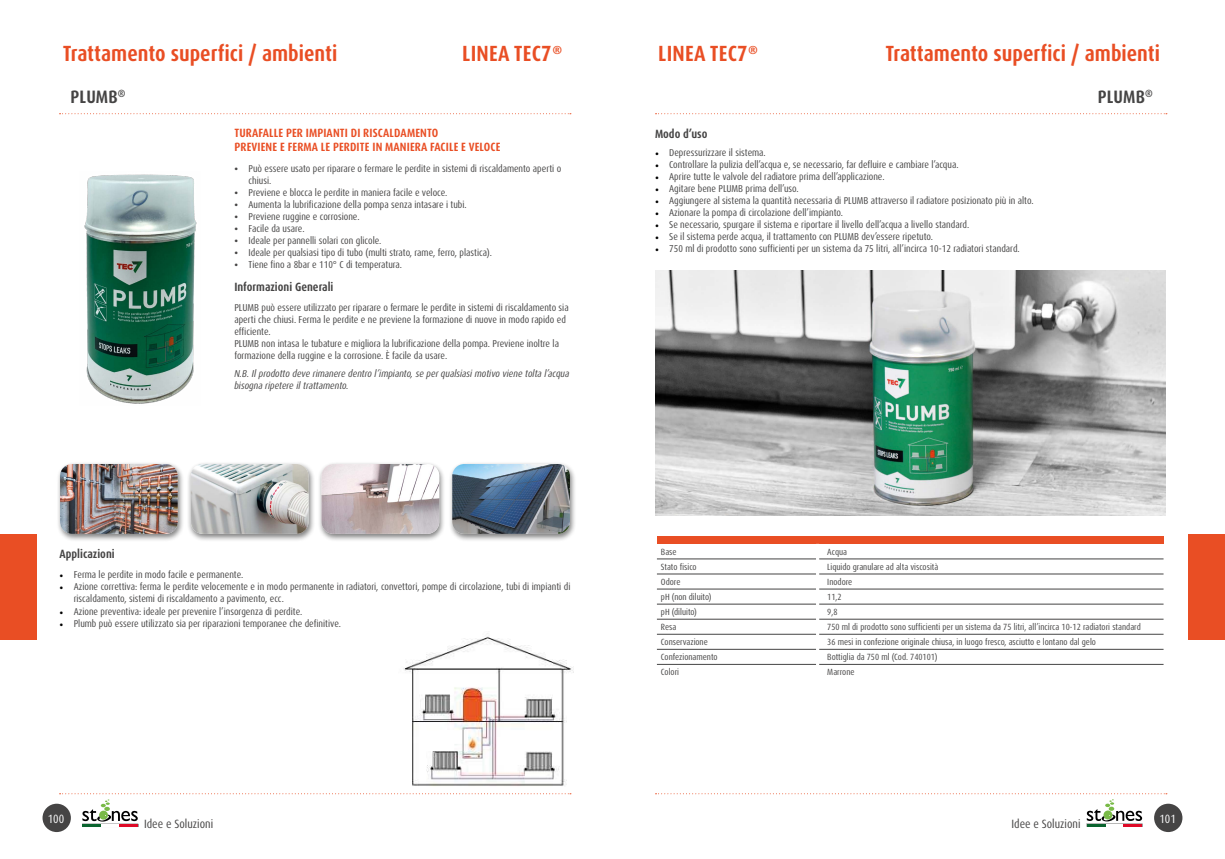
<style>
.page{position:relative;width:1225px;height:859px;background:#fff}
.page>*{position:absolute;margin:0;border:0;box-sizing:border-box;transform-origin:0 0}
.t1{font:700 condensed 22px "Dax Pro";color:#e94e24}
.t2{font:700 condensed 18px "Dax Pro";letter-spacing:.005em;color:#454444}
.t3{font:700 condensed 12px/14.4px "Dax Pro";letter-spacing:.01em;color:#e94e24}
.t4{font:700 condensed 12px "Dax Pro";color:#454444}
.t5{font:condensed 12px "Dax Pro";color:#454444}
.t6{font:condensed 12px "Dax Pro";color:#fff}
.t7{font:condensed 10px/12px "Dax Pro";color:#454444}
.t8{font:italic condensed 10px/12px "Dax Pro";color:#454444}
.t9{font:condensed 9px "Dax Pro";color:#454444}
.s1{font-family:"Calibri";font-weight:400;font-stretch:normal}
.s2{font-weight:700}
.s3{font-family:"Minion Pro";font-stretch:normal;color:#000}
</style>
<div class="page">
<svg style="left:60px;top:113px;width:511px;height:1px"></svg>
<svg style="left:655px;top:113px;width:512px;height:1px"></svg>
<div style="left:43px;top:804px;width:28px;height:28px;background:#454444;border-radius:50%"></div>
<hr style="left:83px;top:824px;width:55px;height:3px;background:#9d9d9c">
<svg style="left:60px;top:793px;width:511px;height:33px"></svg>
<div style="left:1154px;top:804px;width:28px;height:28px;background:#454444;border-radius:50%"></div>
<hr style="left:1087px;top:824px;width:55px;height:3px;background:#9d9d9c">
<svg style="left:655px;top:793px;width:512px;height:33px"></svg>
<div style="left:0;top:535px;width:37px;height:105px;background:#e94e24"></div>
<div style="left:1188px;top:535px;width:37px;height:105px;background:#e94e24"></div>
<div style="left:56px;top:461px;width:129px;height:81px;background:#000;opacity:.5"></div>
<img style="left:60px;top:464px;width:118px;height:70px">
<div style="left:187px;top:461px;width:128px;height:81px;background:#000;opacity:.5"></div>
<img style="left:191px;top:464px;width:117px;height:70px">
<div style="left:317px;top:461px;width:129px;height:81px;background:#000;opacity:.5"></div>
<img style="left:321px;top:464px;width:118px;height:70px">
<div style="left:448px;top:461px;width:129px;height:81px;background:#000;opacity:.5"></div>
<img style="left:452px;top:464px;width:118px;height:70px">
<img style="left:84px;top:174px;width:113px;height:230px">
<img style="left:655px;top:271px;width:510px;height:245px">
<div style="left:657px;top:537px;width:506px;height:7px;background:#e94e24"></div>
<hr style="left:657px;top:559px;width:159px;height:1px;background:#454444">
<hr style="left:819px;top:559px;width:344px;height:1px;background:#454444">
<hr style="left:657px;top:574px;width:159px;height:1px;background:#454444">
<hr style="left:819px;top:574px;width:344px;height:1px;background:#454444">
<hr style="left:657px;top:589px;width:159px;height:1px;background:#454444">
<hr style="left:819px;top:589px;width:344px;height:1px;background:#454444">
<hr style="left:657px;top:604px;width:159px;height:1px;background:#454444">
<hr style="left:819px;top:604px;width:344px;height:1px;background:#454444">
<hr style="left:657px;top:619px;width:159px;height:1px;background:#454444">
<hr style="left:819px;top:619px;width:344px;height:1px;background:#454444">
<hr style="left:657px;top:634px;width:159px;height:1px;background:#454444">
<hr style="left:819px;top:634px;width:344px;height:1px;background:#454444">
<hr style="left:657px;top:649px;width:159px;height:1px;background:#454444">
<hr style="left:819px;top:649px;width:344px;height:1px;background:#454444">
<hr style="left:657px;top:664px;width:159px;height:1px;background:#454444">
<hr style="left:819px;top:664px;width:344px;height:1px;background:#454444">
<img style="left:403px;top:633px;width:170px;height:153px">
<h1 class="t1" style="left:63px;top:39px;width:276px">Trattamento superfici / ambienti</h1>
<h1 class="t1" style="left:462px;top:39px;width:102px">LINEA TEC7<span class="s1">®</span></h1>
<h1 class="t1" style="left:658px;top:39px;width:102px">LINEA TEC7<span class="s1">®</span></h1>
<h1 class="t1" style="left:885px;top:39px;width:276px">Trattamento superfici / ambienti</h1>
<h2 class="t2" style="left:71px;top:86px;width:56px">PLUMB<sup>®</sup></h2>
<h2 class="t2" style="left:1098px;top:86px;width:56px">PLUMB<sup>®</sup></h2>
<p class="t3" style="left:234px;top:126px;width:268px">TURAFALLE PER IMPIANTI DI RISCALDAMENTO<br>PREVIENE E FERMA LE PERDITE IN MANIERA FACILE E VELOCE</p>
<p class="t7" style="left:249px;top:162px;width:314px;text-indent:-14px"><span class="s2">•</span> Può essere usato per riparare o fermare le perdite in sistemi di riscaldamento aperti o chiusi.</p>
<p class="t7" style="left:234px;top:186px;width:215px"><span class="s2">•</span> Previene e blocca le perdite in maniera facile e veloce.</p>
<p class="t7" style="left:234px;top:198px;width:234px"><span class="s2">•</span> Aumenta la lubrificazione della pompa senza intasare i tubi.</p>
<p class="t7" style="left:234px;top:210px;width:127px"><span class="s2">•</span> Previene ruggine e corrosione.</p>
<p class="t7" style="left:234px;top:222px;width:72px"><span class="s2">•</span> Facile da usare.</p>
<p class="t7" style="left:234px;top:234px;width:148px"><span class="s2">•</span> Ideale per pannelli solari con glicole.</p>
<p class="t7" style="left:234px;top:246px;width:259px"><span class="s2">•</span> Ideale per qualsiasi tipo di tubo (multi strato, rame, ferro, plastica).</p>
<p class="t7" style="left:234px;top:258px;width:169px"><span class="s2">•</span> Tiene fino a 8bar e 110° C di temperatura.</p>
<p class="t4" style="left:234px;top:279px;width:101px">Informazioni Generali</p>
<p class="t7" style="left:234px;top:302px;width:336px">PLUMB può essere utilizzato per riparare o fermare le perdite in sistemi di riscaldamento sia aperti che chiusi. Ferma le perdite e ne previene la formazione di nuove in modo rapido ed efficiente.<br>PLUMB non intasa le tubature e migliora la lubrificazione della pompa. Previene inoltre la formazione della ruggine e la corrosione. È facile da usare.</p>
<p class="t8" style="left:234px;top:367px;width:336px">N.B. Il prodotto deve rimanere dentro l’impianto, se per qualsiasi motivo viene tolta l’acqua bisogna ripetere il trattamento.</p>
<p class="t4" style="left:59px;top:546px;width:57px">Applicazioni</p>
<p class="t7" style="left:59px;top:569px;width:185px"><span class="s3">•</span> Ferma le perdite in modo facile e permanente.</p>
<p class="t7" style="left:74px;top:581px;width:498px;text-indent:-14px"><span class="s3">•</span> Azione correttiva: ferma le perdite velocemente e in modo permanente in radiatori, convettori, pompe di circolazione, tubi di impianti di riscaldamento, sistemi di riscaldamento a pavimento, ecc.</p>
<p class="t7" style="left:59px;top:605px;width:244px"><span class="s3">•</span> Azione preventiva: ideale per prevenire l’insorgenza di perdite.</p>
<p class="t7" style="left:59px;top:617px;width:283px"><span class="s3">•</span> Plumb può essere utilizzato sia per riparazioni temporanee che definitive.</p>
<p class="t4" style="left:655px;top:126px;width:54px">Modo d’uso</p>
<p class="t7" style="left:655px;top:146px;width:112px"><span class="s3">•</span> Depressurizzare il sistema.</p>
<p class="t7" style="left:655px;top:158px;width:305px"><span class="s3">•</span> Controllare la pulizia dell’acqua e, se necessario, far defluire e cambiare l’acqua.</p>
<p class="t7" style="left:655px;top:170px;width:231px"><span class="s3">•</span> Aprire tutte le valvole del radiatore prima dell’applicazione.</p>
<p class="t7" style="left:655px;top:182px;width:145px"><span class="s3">•</span> Agitare bene PLUMB prima dell’uso.</p>
<p class="t7" style="left:655px;top:194px;width:380px"><span class="s3">•</span> Aggiungere al sistema la quantità necessaria di PLUMB attraverso il radiatore posizionato più in alto.</p>
<p class="t7" style="left:655px;top:206px;width:190px"><span class="s3">•</span> Azionare la pompa di circolazione dell’impianto.</p>
<p class="t7" style="left:655px;top:218px;width:316px"><span class="s3">•</span> Se necessario, spurgare il sistema e riportare il livello dell’acqua a livello standard.</p>
<p class="t7" style="left:655px;top:230px;width:279px"><span class="s3">•</span> Se il sistema perde acqua, il trattamento con PLUMB dev’essere ripetuto.</p>
<p class="t7" style="left:655px;top:242px;width:366px"><span class="s3">•</span> 750 ml di prodotto sono sufficienti per un sistema da 75 litri, all’incirca 10-12 radiatori standard.</p>
<p class="t9" style="left:661px;top:546px;width:17px">Base</p>
<p class="t9" style="left:827px;top:546px;width:21px">Acqua</p>
<p class="t9" style="left:661px;top:561px;width:37px">Stato fisico</p>
<p class="t9" style="left:827px;top:561px;width:113px">Liquido granulare ad alta viscosità</p>
<p class="t9" style="left:661px;top:576px;width:21px">Odore</p>
<p class="t9" style="left:827px;top:576px;width:27px">Inodore</p>
<p class="t9" style="left:661px;top:591px;width:52px">pH (non diluito)</p>
<p class="t9" style="left:827px;top:591px;width:16px">11,2</p>
<p class="t9" style="left:661px;top:606px;width:38px">pH (diluito)</p>
<p class="t9" style="left:827px;top:606px;width:12px">9,8</p>
<p class="t9" style="left:661px;top:621px;width:17px">Resa</p>
<p class="t9" style="left:827px;top:621px;width:315px">750 ml di prodotto sono sufficienti per un sistema da 75 litri, all’incirca 10-12 radiatori standard</p>
<p class="t9" style="left:661px;top:636px;width:48px">Conservazione</p>
<p class="t9" style="left:827px;top:636px;width:270px">36 mesi in confezione originale chiusa, in luogo fresco, asciutto e lontano dal gelo</p>
<p class="t9" style="left:661px;top:651px;width:58px">Confezionamento</p>
<p class="t9" style="left:827px;top:651px;width:112px">Bottiglia da 750 ml (Cod. 740101)</p>
<p class="t9" style="left:661px;top:667px;width:20px">Colori</p>
<p class="t9" style="left:827px;top:667px;width:29px">Marrone</p>
<p class="t6" style="left:48px;top:811px;width:18px">100</p>
<p class="t5" style="left:144px;top:816px;width:71px">Idee e Soluzioni</p>
<p class="t6" style="left:1159px;top:811px;width:18px">101</p>
<p class="t5" style="left:1011px;top:816px;width:71px">Idee e Soluzioni</p>
</div>
